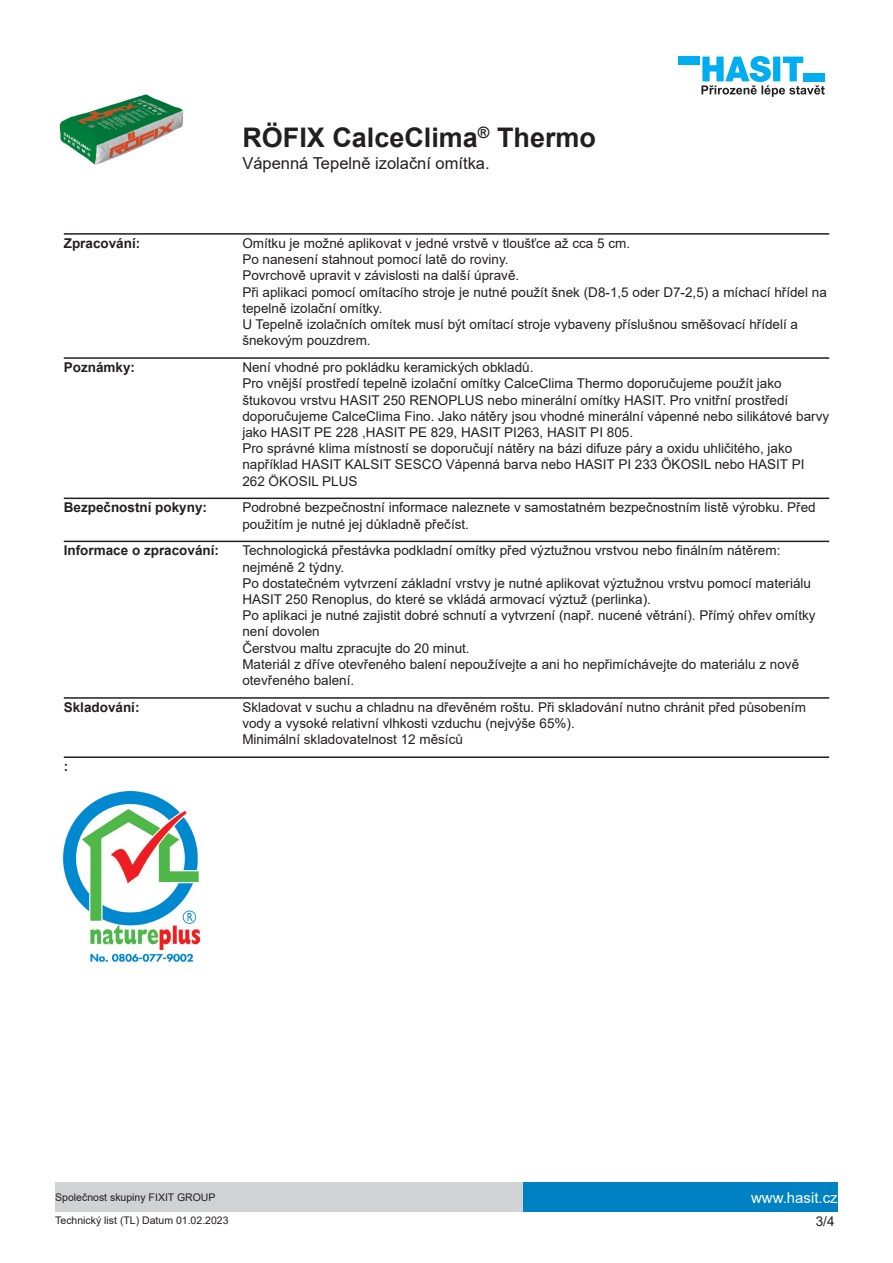
<style>
.page{position:relative;width:893px;height:1263px;background:#fff}
.page>*{position:absolute;margin:0;border:0;box-sizing:border-box;transform-origin:0 0}
.t1{font:700 27px "Arial";color:#231f20}
.t2{font:16.5px "Arial";color:#231f20}
.t3{font:15px "Arial";color:#fff}
.t4{font:13.5px/16.2px "Arial";color:#231f20}
.t5{font:700 13.5px "Arial";color:#231f20}
.t6{font:10.5px "Arial";color:#231f20}
</style>
<div class="page">
<img style="left:59px;top:95px;width:125px;height:70px">
<div style="left:679px;top:57px;width:21px;height:8px;background:#00aeef"></div>
<svg style="left:701px;top:56px;width:124px;height:41px"></svg>
<div style="left:523px;top:1182px;width:315px;height:30px;background:#0081c3"></div>
<div style="left:55px;top:1182px;width:468px;height:30px;background:#d1d2d4"></div>
<hr style="left:64px;top:233px;width:765px;height:2px;background:#231f20">
<hr style="left:64px;top:357px;width:765px;height:2px;background:#231f20">
<hr style="left:64px;top:498px;width:765px;height:1px;background:#231f20">
<hr style="left:64px;top:541px;width:765px;height:1px;background:#231f20">
<hr style="left:64px;top:697px;width:765px;height:2px;background:#231f20">
<hr style="left:64px;top:756px;width:765px;height:2px;background:#231f20">
<img style="left:64px;top:792px;width:136px;height:170px">
<h1 class="t1" style="left:242px;top:119px;width:355px">RÖFIX CalceClima<sup>®</sup> Thermo</h1>
<p class="t2" style="left:242px;top:152px;width:249px">Vápenná Tepelně izolační omítka.</p>
<p class="t5" style="left:64px;top:234px;width:78px">Zpracování:</p>
<p class="t4" style="left:242px;top:235px;width:586px">Omítku je možné aplikovat v jedné vrstvě v tloušťce až cca 5 cm.<br>Po nanesení stahnout pomocí latě do roviny.<br>Povrchově upravit v závislosti na další úpravě.<br>Při aplikaci pomocí omítacího stroje je nutné použít šnek (D8-1,5 oder D7-2,5) a míchací hřídel na tepelně izolační omítky.<br>U Tepelně izolačních omítek musí být omítací stroje vybaveny příslušnou směšovací hřídelí a šnekovým pouzdrem.</p>
<p class="t5" style="left:64px;top:358px;width:73px">Poznámky:</p>
<p class="t4" style="left:242px;top:359px;width:588px">Není vhodné pro pokládku keramických obkladů.<br>Pro vnější prostředí tepelně izolační omítky CalceClima Thermo doporučujeme použít jako štukovou vrstvu HASIT 250 RENOPLUS nebo minerální omítky HASIT. Pro vnitřní prostředí doporučujeme CalceClima Fino. Jako nátěry jsou vhodné minerální vápenné nebo silikátové barvy jako HASIT PE 228 ,HASIT PE 829, HASIT PI263, HASIT PI 805.<br>Pro správné klima místností se doporučují nátěry na bázi difuze páry a oxidu uhličitého, jako například HASIT KALSIT SESCO Vápenná barva nebo HASIT PI 233 ÖKOSIL nebo HASIT PI 262 ÖKOSIL PLUS</p>
<p class="t5" style="left:64px;top:498px;width:145px">Bezpečnostní pokyny:</p>
<p class="t4" style="left:242px;top:499px;width:575px">Podrobné bezpečnostní informace naleznete v samostatném bezpečnostním listě výrobku. Před použitím je nutné jej důkladně přečíst.</p>
<p class="t5" style="left:64px;top:541px;width:157px">Informace o zpracování:</p>
<p class="t4" style="left:242px;top:542px;width:575px">Technologická přestávka podkladní omítky před výztužnou vrstvou nebo finálním nátěrem: nejméně 2 týdny.<br>Po dostatečném vytvrzení základní vrstvy je nutné aplikovat výztužnou vrstvu pomocí materiálu HASIT 250 Renoplus, do které se vkládá armovací výztuž (perlinka).<br>Po aplikaci je nutné zajistit dobré schnutí a vytvrzení (např. nucené větrání). Přímý ohřev omítky není dovolen<br>Čerstvou maltu zpracujte do 20 minut.<br>Materiál z dříve otevřeného balení nepoužívejte a ani ho nepřimíchávejte do materiálu z nově otevřeného balení.</p>
<p class="t5" style="left:64px;top:698px;width:77px">Skladování:</p>
<p class="t4" style="left:242px;top:699px;width:565px">Skladovat v suchu a chladnu na dřevěném roštu. Při skladování nutno chránit před působením vody a vysoké relativní vlhkosti vzduchu (nejvýše 65%).<br>Minimální skladovatelnost 12 měsíců</p>
<p class="t5" style="left:64px;top:757px;width:6px">:</p>
<p class="t6" style="left:55px;top:1190px;width:162px">Společnost skupiny FIXIT GROUP</p>
<p class="t3" style="left:751px;top:1187px;width:88px">www.hasit.cz</p>
<p class="t6" style="left:55px;top:1213px;width:175px">Technický list (TL) Datum 01.02.2023</p>
<p class="t4" style="left:816px;top:1213px;width:20px">3/4</p>
</div>
